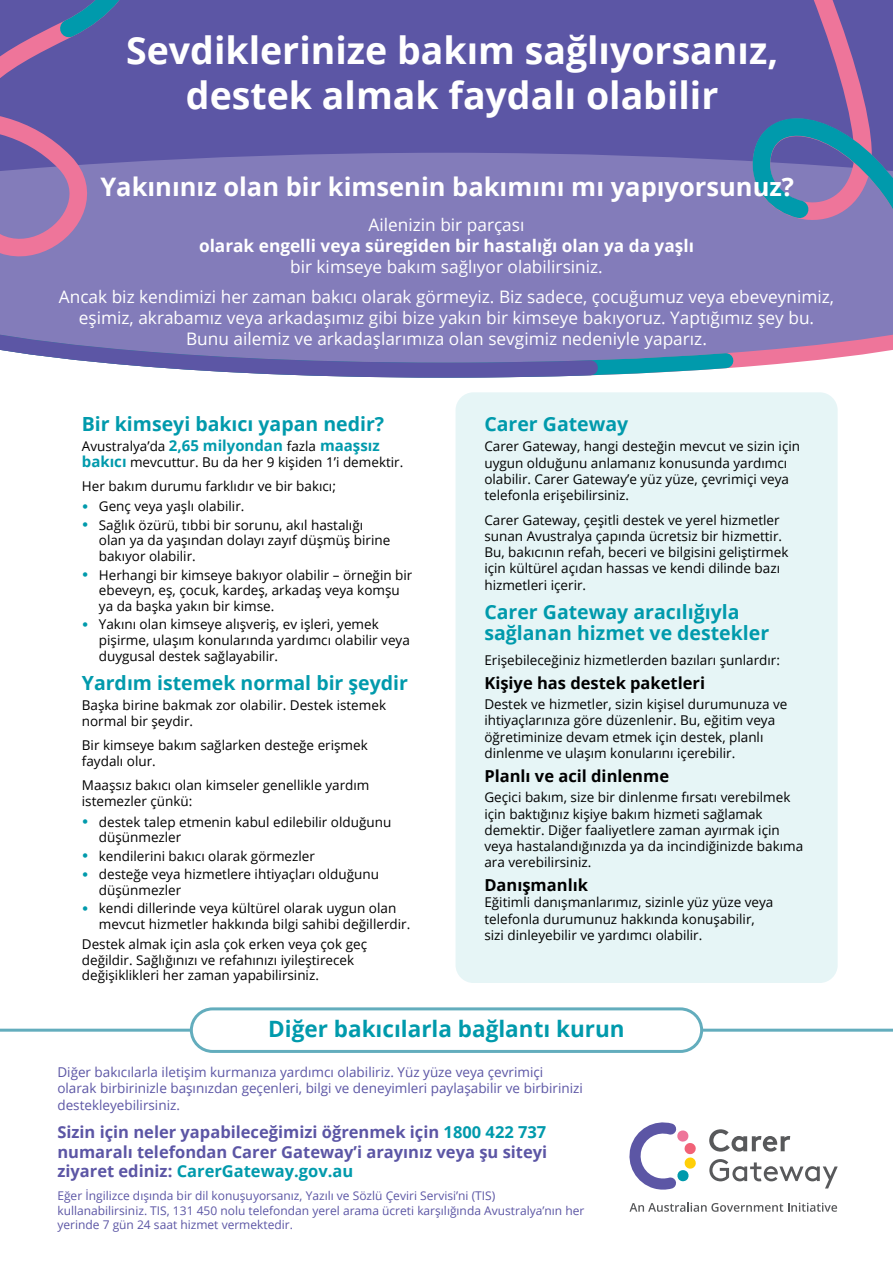
<style>
.page{position:relative;width:893px;height:1263px;background:#fff}
.page>*{position:absolute;margin:0;border:0;box-sizing:border-box;transform-origin:0 0}
.t1{font:700 37.5px/45px "Open Sans";color:#fff;text-align:center}
.t2{font:700 25.5px "Open Sans";color:#fff}
.t3{font:700 22.5px "Open Sans";color:#009aac}
.t4{font:700 19.5px/21px "Open Sans";color:#009aac}
.t5{font:17.25px/29.5px "Open Sans";color:#fff;text-align:center}
.t6{font:700 17.25px "Open Sans";color:#fff}
.t7{font:700 16.5px/19.8px "Open Sans";color:#5c56a5;text-align:justify}
.t8{font:700 16.5px "Open Sans";color:#000}
.t9{font:700 15px "Open Sans";color:#009aac}
.t10{font:13.5px/16.2px "Open Sans";color:#000}
.t11{font:13.5px/16.2px "Open Sans";color:#5c56a5}
.t12{font:12px/14.4px "Open Sans";color:#5c56a5}
.s1{font-weight:400;font-size:13.5px;color:#000}
.s2{font-weight:700;font-size:15px;color:#009aac}
.s3{color:#009aac}
</style>
<div class="page">
<div style="left:455px;top:392px;width:383px;height:591px;background:#e6f5f6;border-radius:18px"></div>
<div style="left:160px;top:172px;width:587px;height:153px;background:#837cba"></div>
<svg style="left:160px;top:0;width:587px;height:172px;background:#5f59a7"></svg>
<svg style="left:0;top:325px;width:742px;height:53px;background:#8285bc"></svg>
<svg style="left:747px;top:0;width:146px;height:91px;background:#6e59a3"></svg>
<svg style="left:747px;top:91px;width:146px;height:317px"></svg>
<svg style="left:0;top:0;width:160px;height:330px;background:#7e6cae"></svg>
<svg style="left:45px;top:0;width:115px;height:52px;background:#5562a5"></svg>
<svg style="left:629px;top:1122px;width:67px;height:68px"></svg>
<svg style="left:709px;top:1129px;width:81px;height:22px"></svg>
<svg style="left:709px;top:1159px;width:129px;height:29px"></svg>
<svg style="left:629px;top:1202px;width:208px;height:10px"></svg>
<hr style="left:0;top:1029px;width:893px;height:3px;background:#63adbd">
<div style="left:191px;top:1009px;width:511px;height:42px;background:#fff;border-radius:21px"></div>
<div style="left:190px;top:1007px;width:513px;height:46px;border:3px solid #63adbd;border-radius:21px"></div>
<h1 class="t1" style="left:126px;top:27px;width:654px">Sevdiklerinize bakım sağlıyorsanız, destek almak faydalı olabilir</h1>
<h2 class="t2" style="left:100px;top:169px;width:695px">Yakınınız olan bir kimsenin bakımını mı yapıyorsunuz?</h2>
<p class="t5" style="left:369px;top:210px;width:157px">Ailenizin bir parçası</p>
<p class="t6" style="left:199px;top:234px;width:496px">olarak engelli veya süregiden bir hastalığı olan ya da yaşlı</p>
<p class="t5" style="left:59px;top:252px;width:777px">bir kimseye bakım sağlıyor olabilirsiniz.<br>Ancak biz kendimizi her zaman bakıcı olarak görmeyiz. Biz sadece, çocuğumuz veya ebeveynimiz,</p>
<p class="t5" style="left:79px;top:306px;width:737px;line-height:21px">eşimiz, akrabamız veya arkadaşımız gibi bize yakın bir kimseye bakıyoruz. Yaptığımız şey bu.<br>Bunu ailemiz ve arkadaşlarımıza olan sevgimiz nedeniyle yaparız.</p>
<h3 class="t4" style="left:82px;top:413px;width:304px">Bir kimseyi bakıcı yapan nedir?</h3>
<p class="t9" style="left:82px;top:435px;width:299px"><span class="s1">Avustralya’da</span> 2,65 milyondan <span class="s1">fazla</span> maaşsız</p>
<p class="t10" style="left:82px;top:449px;width:323px;line-height:24.3px"><span class="s2">bakıcı</span> mevcuttur. Bu da her 9 kişiden 1’i demektir.<br>Her bakım durumu farklıdır ve bir bakıcı;</p>
<p class="t10" style="left:99px;top:497px;width:266px;line-height:18.3px">Genç veya yaşlı olabilir.<br>Sağlık özürü, tıbbi bir sorunu, akıl hastalığı</p>
<p class="t10" style="left:99px;top:532px;width:293px;line-height:15.8px">olan ya da yaşından dolayı zayıf düşmüş birine bakıyor olabilir.</p>
<p class="t10" style="left:99px;top:566px;width:315px;line-height:15.8px">Herhangi bir kimseye bakıyor olabilir – örneğin bir ebeveyn, eş, çocuk, kardeş, arkadaş veya komşu ya da başka yakın bir kimse.</p>
<p class="t10" style="left:99px;top:616px;width:313px;line-height:15.8px">Yakını olan kimseye alışveriş, ev işleri, yemek pişirme, ulaşım konularında yardımcı olabilir veya duygusal destek sağlayabilir.</p>
<h3 class="t4" style="left:82px;top:672px;width:328px">Yardım istemek normal bir şeydir</h3>
<p class="t10" style="left:82px;top:697px;width:306px;line-height:15.8px">Başka birine bakmak zor olabilir. Destek istemek normal bir şeydir.</p>
<p class="t10" style="left:82px;top:737px;width:287px;line-height:15.8px">Bir kimseye bakım sağlarken desteğe erişmek faydalı olur.</p>
<p class="t10" style="left:82px;top:777px;width:289px;line-height:15.8px">Maaşsız bakıcı olan kimseler genellikle yardım istemezler çünkü:</p>
<p class="t10" style="left:99px;top:813px;width:294px;line-height:15.8px">destek talep etmenin kabul edilebilir olduğunu düşünmezler</p>
<p class="t10" style="left:99px;top:846px;width:282px;line-height:18.3px">kendilerini bakıcı olarak görmezler<br>desteğe veya hizmetlere ihtiyaçları olduğunu</p>
<p class="t10" style="left:99px;top:880px;width:299px;line-height:18.3px">düşünmezler<br>kendi dillerinde veya kültürel olarak uygun olan</p>
<p class="t10" style="left:82px;top:914px;width:330px;line-height:20px;text-indent:17px">mevcut hizmetler hakkında bilgi sahibi değillerdir.<br>Destek almak için asla çok erken veya çok geç</p>
<p class="t10" style="left:82px;top:951px;width:274px;line-height:15.8px">değildir. Sağlığınızı ve refahınızı iyileştirecek değişiklikleri her zaman yapabilirsiniz.</p>
<h3 class="t4" style="left:484px;top:413px;width:145px">Carer Gateway</h3>
<p class="t10" style="left:484px;top:438px;width:317px">Carer Gateway, hangi desteğin mevcut ve sizin için uygun olduğunu anlamanız konusunda yardımcı olabilir. Carer Gateway’e yüz yüze, çevrimiçi veya telefonla erişebilirsiniz.</p>
<p class="t10" style="left:484px;top:511px;width:306px">Carer Gateway, çeşitli destek ve yerel hizmetler sunan Avustralya çapında ücretsiz bir hizmettir.<br>Bu, bakıcının refah, beceri ve bilgisini geliştirmek için kültürel açıdan hassas ve kendi dilinde bazı hizmetleri içerir.</p>
<h3 class="t4" style="left:484px;top:601px;width:286px">Carer Gateway aracılığıyla sağlanan hizmet ve destekler</h3>
<p class="t10" style="left:484px;top:651px;width:297px">Erişebileceğiniz hizmetlerden bazıları şunlardır:</p>
<p class="t8" style="left:484px;top:671px;width:222px">Kişiye has destek paketleri</p>
<p class="t10" style="left:484px;top:696px;width:305px">Destek ve hizmetler, sizin kişisel durumunuza ve ihtiyaçlarınıza göre düzenlenir. Bu, eğitim veya öğretiminize devam etmek için destek, planlı dinlenme ve ulaşım konularını içerebilir.</p>
<p class="t8" style="left:484px;top:764px;width:186px">Planlı ve acil dinlenme</p>
<p class="t10" style="left:484px;top:789px;width:320px">Geçici bakım, size bir dinlenme fırsatı verebilmek için baktığınız kişiye bakım hizmeti sağlamak demektir. Diğer faaliyetlere zaman ayırmak için veya hastalandığınızda ya da incindiğinizde bakıma ara verebilirsiniz.</p>
<p class="t8" style="left:484px;top:873px;width:105px">Danışmanlık</p>
<p class="t10" style="left:484px;top:894px;width:291px">Eğitimli danışmanlarımız, sizinle yüz yüze veya telefonla durumunuz hakkında konuşabilir, sizi dinleyebilir ve yardımcı olabilir.</p>
<h3 class="t3" style="left:268px;top:1013px;width:358px">Diğer bakıcılarla bağlantı kurun</h3>
<p class="t11" style="left:57px;top:1064px;width:527px">Diğer bakıcılarla iletişim kurmanıza yardımcı olabiliriz. Yüz yüze veya çevrimiçi olarak birbirinizle başınızdan geçenleri, bilgi ve deneyimleri paylaşabilir ve birbirinizi destekleyebilirsiniz.</p>
<p class="t7" style="left:57px;top:1121px;width:491px">Sizin için neler yapabileceğimizi öğrenmek için <span class="s3">1800 422 737 </span>numaralı telefondan Carer Gateway’i arayınız veya şu siteyi ziyaret ediniz: <span class="s3">CarerGateway.gov.au</span></p>
<p class="t12" style="left:57px;top:1188px;width:528px">Eğer İngilizce dışında bir dil konuşuyorsanız, Yazılı ve Sözlü Çeviri Servisi’ni (TIS) kullanabilirsiniz. TIS, 131 450 nolu telefondan yerel arama ücreti karşılığında Avustralya’nın her yerinde 7 gün 24 saat hizmet vermektedir.</p>
</div>
